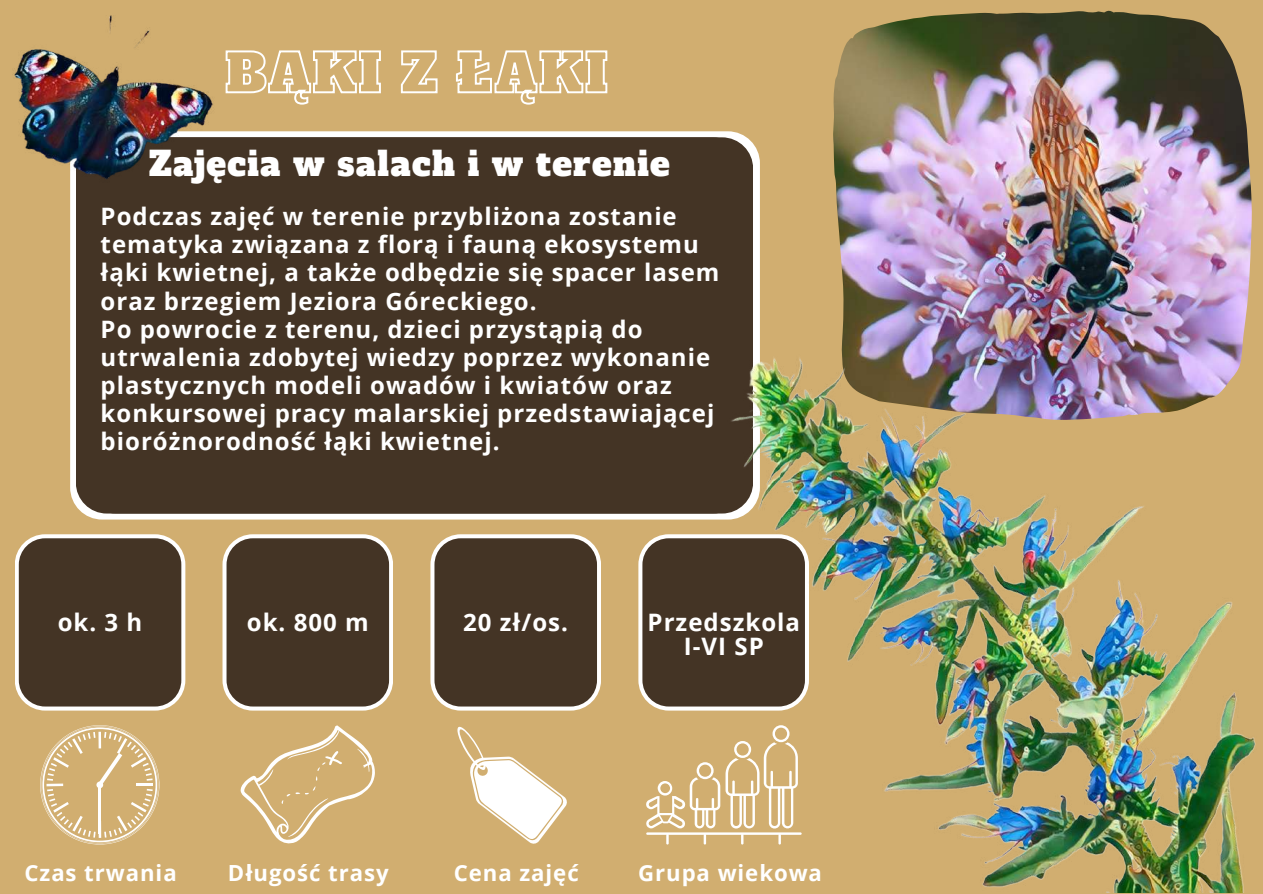
<style>
.page{position:relative;width:1263px;height:894px;background:#fff}
.page>*{position:absolute;margin:0;border:0;box-sizing:border-box;transform-origin:0 0}
.t1{font:33px "Alfa Slab One";letter-spacing:.04em;color:#fff}
.t2{font:700 24px/28px "Open Sans";letter-spacing:.04em;color:#fff;text-align:center}
.t3{font:700 22.2px "Open Sans";letter-spacing:.04em;color:#fff}
</style>
<div class="page">
<div style="left:0;top:0;width:1263px;height:893px;background:#d1ae70"></div>
<svg style="left:40px;top:725px;width:119px;height:119px"></svg>
<hr style="left:98px;top:784px;width:3px;height:49px;background:#fff">
<svg style="left:240px;top:725px;width:135px;height:119px"></svg>
<svg style="left:457px;top:726px;width:110px;height:118px"></svg>
<svg style="left:646px;top:762px;width:78px;height:82px"></svg>
<svg style="left:15px;top:534px;width:170px;height:176px;background:#564738"></svg>
<svg style="left:222px;top:534px;width:171px;height:176px;background:#574838"></svg>
<svg style="left:430px;top:534px;width:171px;height:176px;background:#574838"></svg>
<svg style="left:638px;top:534px;width:86px;height:176px;background:#574839"></svg>
<svg style="left:70px;top:131px;width:690px;height:388px;background:#cfcac5"></svg>
<div style="left:85px;top:137px;width:668px;height:376px;background:#443425;border-radius:31px"></div>
<img style="left:833px;top:11px;width:418px;height:332px">
<img style="left:724px;top:343px;width:532px;height:549px">
<img style="left:14px;top:15px;width:227px;height:188px">
<svg style="left:225px;top:49px;width:383px;height:57px"></svg>
<h1 class="t1" style="left:149px;top:142px;width:522px">Zajęcia w salach i w terenie</h1>
<p class="t2" style="left:101px;top:202px;width:620px;text-align:left">Podczas zajęć w terenie przybliżona zostanie tematyka związana z florą i fauną ekosystemu łąki kwietnej, a także odbędzie się spacer lasem oraz brzegiem Jeziora Góreckiego.<br>Po powrocie z terenu, dzieci przystąpią do utrwalenia zdobytej wiedzy poprzez wykonanie plastycznych modeli owadów i kwiatów oraz konkursowej pracy malarskiej przedstawiającej bioróżnorodność łąki kwietnej.</p>
<p class="t2" style="left:58px;top:607px;width:86px">ok. 3 h</p>
<p class="t2" style="left:247px;top:607px;width:123px">ok. 800 m</p>
<p class="t2" style="left:463px;top:607px;width:106px">20 zł/os.</p>
<p class="t2" style="left:648px;top:609px;width:154px;line-height:23.5px">Przedszkola<br>I-VI SP</p>
<p class="t3" style="left:25px;top:856px;width:154px">Czas trwania</p>
<p class="t3" style="left:228px;top:856px;width:162px">Długość trasy</p>
<p class="t3" style="left:454px;top:856px;width:126px">Cena zajęć</p>
<p class="t3" style="left:638px;top:856px;width:185px">Grupa wiekowa</p>
</div>
